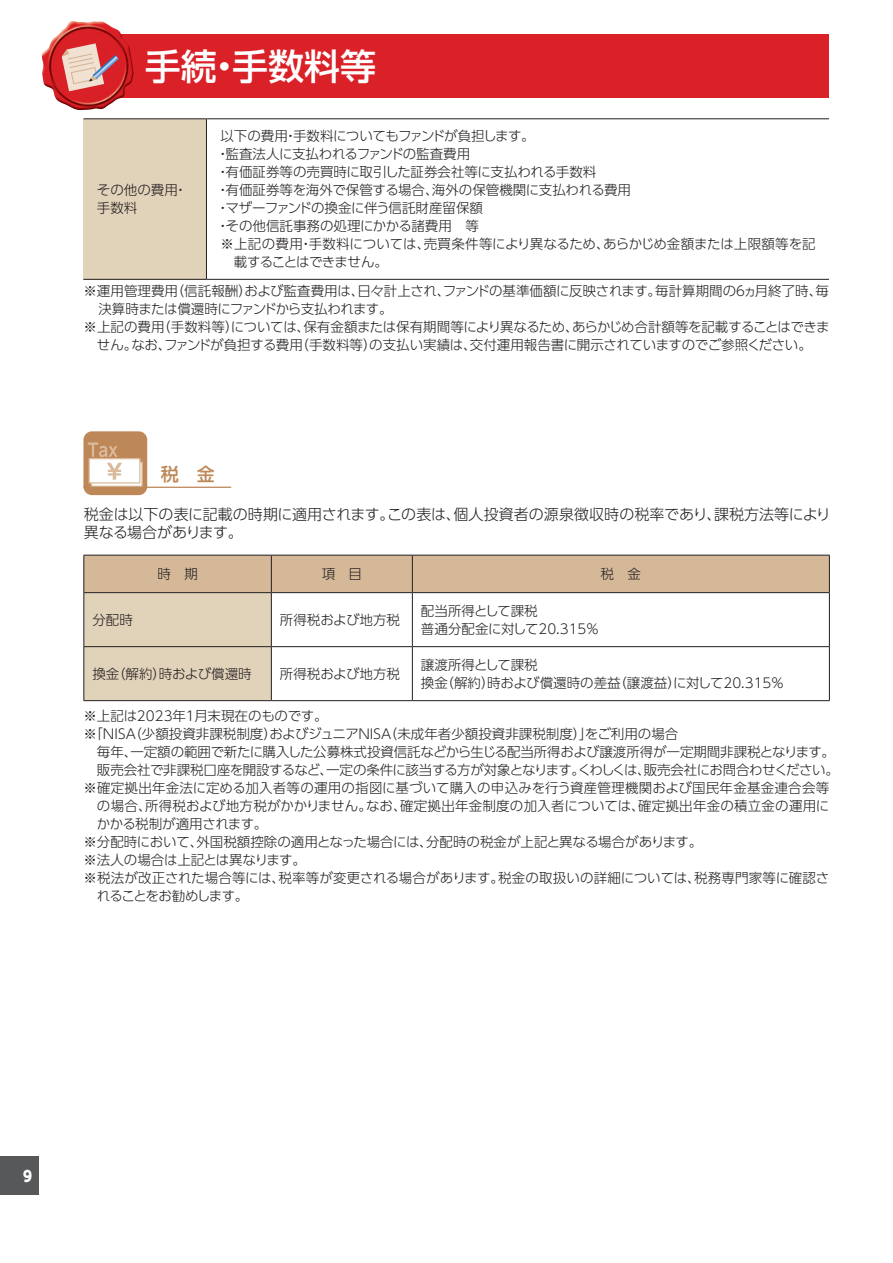
<style>
.page{position:relative;width:893px;height:1263px;background:#fff}
.page>*{position:absolute;margin:0;border:0;box-sizing:border-box;transform-origin:0 0}
.t1{font:500 36px "UD Shin Go Pro";color:#fff}
.t2{font:500 18px "UD Shin Go Pro";color:#be8757}
.t3{font:300 15px/18.8px "UD Shin Go Pro";color:#231f20}
.t4{font:800 15px "UD Shin Go Pro";color:#fff;scale:.9 1}
.t5{font:300 13.5px/18px "UD Shin Go Pro";letter-spacing:-.005em;color:#231f20}
.t6{font:300 13.5px "UD Shin Go Pro";letter-spacing:.015em;color:#231f20}
.t7{font:300 13.5px "UD Shin Go Pro";letter-spacing:-.035em;color:#231f20}
.t8{font:300 13.5px "UD Shin Go Pro";letter-spacing:-.025em;color:#231f20}
.t9{font:300 13.5px "UD Shin Go Pro";letter-spacing:-.03em;color:#231f20}
.t10{font:300 13.5px "UD Shin Go Pro";letter-spacing:-.055em;color:#231f20}
.t11{font:300 13.5px "UD Shin Go Pro";letter-spacing:-.085em;color:#231f20}
</style>
<div class="page">
<div style="left:0;top:1157px;width:38px;height:38px;background:#57585a"></div>
<div style="left:83px;top:119px;width:123px;height:160px;background:#e1d2ba"></div>
<hr style="left:83px;top:118px;width:123px;height:1px;background:#231f20">
<hr style="left:206px;top:118px;width:623px;height:1px;background:#231f20">
<hr style="left:206px;top:119px;width:1px;height:160px;background:#231f20">
<hr style="left:83px;top:279px;width:123px;height:1px;background:#231f20">
<hr style="left:206px;top:279px;width:623px;height:1px;background:#231f20">
<div style="left:83px;top:431px;width:64px;height:64px;background:#be8757;border-radius:9px"></div>
<div style="left:91px;top:462px;width:51px;height:24px;background:linear-gradient(to right,#fff,#fff)"></div>
<div style="left:91px;top:461px;width:52px;height:26px;border:1px solid #daba9d"></div>
<div style="left:89px;top:459px;width:51px;height:24px;background:#fff"></div>
<div style="left:89px;top:458px;width:51px;height:25px;border:1px solid #daba9d"></div>
<svg style="left:88px;top:442px;width:30px;height:15px"></svg>
<svg style="left:107px;top:463px;width:15px;height:17px"></svg>
<hr style="left:83px;top:487px;width:148px;height:1px;background:#be8757">
<svg style="left:84px;top:556px;width:745px;height:144px"></svg>
<hr style="left:83px;top:555px;width:188px;height:1px;background:#231f20">
<hr style="left:83px;top:555px;width:1px;height:37px;background:#231f20">
<hr style="left:271px;top:555px;width:141px;height:1px;background:#231f20">
<hr style="left:271px;top:555px;width:1px;height:37px;background:#231f20">
<hr style="left:412px;top:555px;width:418px;height:1px;background:#231f20">
<hr style="left:412px;top:555px;width:1px;height:37px;background:#231f20">
<hr style="left:829px;top:555px;width:1px;height:37px;background:#231f20">
<hr style="left:83px;top:592px;width:188px;height:1px;background:#231f20">
<hr style="left:83px;top:593px;width:1px;height:53px;background:#231f20">
<hr style="left:271px;top:592px;width:141px;height:1px;background:#231f20">
<hr style="left:271px;top:593px;width:1px;height:53px;background:#231f20">
<hr style="left:412px;top:592px;width:418px;height:1px;background:#231f20">
<hr style="left:412px;top:593px;width:1px;height:53px;background:#231f20">
<hr style="left:829px;top:593px;width:1px;height:53px;background:#231f20">
<hr style="left:83px;top:646px;width:188px;height:1px;background:#231f20">
<hr style="left:83px;top:647px;width:1px;height:53px;background:#231f20">
<hr style="left:271px;top:646px;width:141px;height:1px;background:#231f20">
<hr style="left:271px;top:647px;width:1px;height:53px;background:#231f20">
<hr style="left:412px;top:646px;width:418px;height:1px;background:#231f20">
<hr style="left:412px;top:647px;width:1px;height:53px;background:#231f20">
<hr style="left:829px;top:647px;width:1px;height:53px;background:#231f20">
<hr style="left:83px;top:700px;width:188px;height:1px;background:#231f20">
<hr style="left:271px;top:700px;width:141px;height:1px;background:#231f20">
<hr style="left:412px;top:700px;width:418px;height:1px;background:#231f20">
<div style="left:83px;top:34px;width:740px;height:64px;background:#da2128"></div>
<hr style="left:825px;top:34px;width:4px;height:64px;background:#da2128">
<img style="left:42px;top:21px;width:92px;height:90px">
<svg style="left:62px;top:43px;width:57px;height:48px"></svg>
<h1 class="t1" style="left:145px;top:37px;width:233px">手続・手数料等</h1>
<p class="t7" style="left:220px;top:125px;width:316px">以下の費用・手数料についてもファンドが負担します。</p>
<p class="t5" style="left:216px;top:145px;width:256px">・監査法人に支払われるファンドの監査費用</p>
<p class="t5" style="left:216px;top:163px;width:382px">・有価証券等の売買時に取引した証券会社等に支払われる手数料</p>
<p class="t5" style="left:216px;top:181px;width:416px">・有価証券等を海外で保管する場合、海外の保管機関に支払われる費用</p>
<p class="t5" style="left:216px;top:199px;width:268px">・マザーファンドの換金に伴う信託財産留保額</p>
<p class="t5" style="left:216px;top:217px;width:264px">・その他信託事務の処理にかかる諸費用　等</p>
<p class="t5" style="left:220px;top:235px;width:597px">※上記の費用・手数料については、売買条件等により異なるため、あらかじめ金額または上限額等を記</p>
<p class="t10" style="left:234px;top:251px;width:156px">載することはできません。</p>
<p class="t5" style="left:83px;top:282px;width:747px">※運用管理費用（信託報酬）および監査費用は、日々計上され、ファンドの基準価額に反映されます。毎計算期間の６ヵ月終了時、毎</p>
<p class="t7" style="left:98px;top:298px;width:296px">決算時または償還時にファンドから支払われます。</p>
<p class="t8" style="left:83px;top:316px;width:748px">※上記の費用（手数料等）については、保有金額または保有期間等により異なるため、あらかじめ合計額等を記載することはできま</p>
<p class="t5" style="left:97px;top:336px;width:716px">せん。なお、ファンドが負担する費用（手数料等）の支払い実績は、交付運用報告書に開示されていますのでご参照ください。</p>
<p class="t5" style="left:97px;top:181px;width:92px">その他の費用・手数料</p>
<h2 class="t2" style="left:161px;top:459px;width:55px">税　金</h2>
<p class="t3" style="left:84px;top:504px;width:749px">税金は以下の表に記載の時期に適用されます。この表は、個人投資者の源泉徴収時の税率であり、課税方法等により異なる場合があります。</p>
<p class="t5" style="left:157px;top:564px;width:42px">時　期</p>
<p class="t5" style="left:322px;top:564px;width:42px">項　目</p>
<p class="t5" style="left:601px;top:564px;width:42px">税　金</p>
<p class="t5" style="left:92px;top:610px;width:42px">分配時</p>
<p class="t5" style="left:280px;top:610px;width:122px">所得税および地方税</p>
<p class="t5" style="left:421px;top:601px;width:180px">配当所得として課税<br>普通分配金に対して20.315％</p>
<p class="t5" style="left:92px;top:664px;width:161px">換金（解約）時および償還時</p>
<p class="t5" style="left:280px;top:664px;width:122px">所得税および地方税</p>
<p class="t5" style="left:421px;top:655px;width:365px">譲渡所得として課税<br>換金（解約）時および償還時の差益（譲渡益）に対して20.315％</p>
<p class="t5" style="left:83px;top:706px;width:246px">※上記は2023年１月末現在のものです。</p>
<p class="t5" style="left:83px;top:724px;width:596px">※「ＮＩＳＡ（少額投資非課税制度）およびジュニアＮＩＳＡ（未成年者少額投資非課税制度）」をご利用の場合</p>
<p class="t5" style="left:97px;top:742px;width:740px">毎年、一定額の範囲で新たに購入した公募株式投資信託などから生じる配当所得および譲渡所得が一定期間非課税となります。</p>
<p class="t9" style="left:97px;top:759px;width:743px">販売会社で非課税口座を開設するなど、一定の条件に該当する方が対象となります。くわしくは、販売会社にお問合わせください。</p>
<p class="t6" style="left:83px;top:777px;width:747px">※確定拠出年金法に定める加入者等の運用の指図に基づいて購入の申込みを行う資産管理機関および国民年金基金連合会等</p>
<p class="t6" style="left:97px;top:795px;width:734px">の場合、所得税および地方税がかかりません。なお、確定拠出年金制度の加入者については、確定拠出年金の積立金の運用に</p>
<p class="t7" style="left:97px;top:813px;width:172px">かかる税制が適用されます。</p>
<p class="t5" style="left:83px;top:832px;width:620px">※分配時において、外国税額控除の適用となった場合には、分配時の税金が上記と異なる場合があります。</p>
<p class="t5" style="left:83px;top:850px;width:224px">※法人の場合は上記とは異なります。</p>
<p class="t5" style="left:83px;top:868px;width:747px">※税法が改正された場合等には、税率等が変更される場合があります。税金の取扱いの詳細については、税務専門家等に確認さ</p>
<p class="t11" style="left:97px;top:885px;width:153px">れることをお勧めします。</p>
<p class="t4" style="left:23px;top:1163px;width:11px">9</p>
</div>
